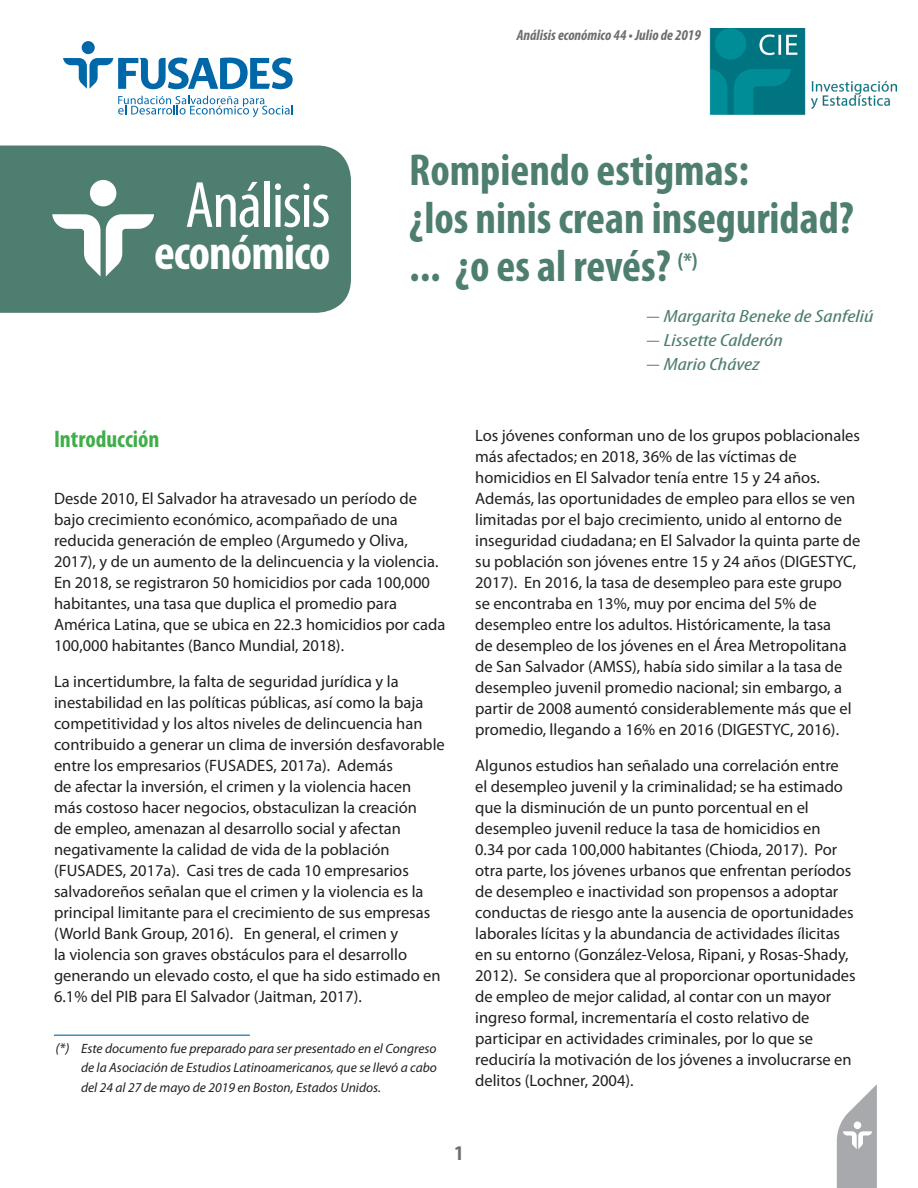
<style>
.page{position:relative;width:918px;height:1188px;background:#fff}
.page>*{position:absolute;margin:0;border:0;box-sizing:border-box;transform-origin:0 0}
.t1{font:condensed 66px "Myriad Pro";letter-spacing:-.02em;color:#fff}
.t2{font:700 condensed 49.5px "Myriad Pro";letter-spacing:-.02em;color:#fff}
.titulo_analisis{font:700 condensed 45px/48px "Myriad Pro";color:#4e7e6f}
.subtitulo{font:700 condensed 24px "Myriad Pro";color:#40ae49}
.t3{font:700 condensed 21px "Myriad Pro";color:#6c6d70}
.titulo_analisis-2{font:italic condensed 17.7px/24px "Myriad Pro";color:#4e7e6f;scale:1.35 1}
.t4{font:16.5px/21px "Myriad Pro";color:#231f20}
.t5{font:italic 700 condensed 15px "Myriad Pro";color:#6c6d70}
.Footnote_text{font:italic 13.5px/19.5px "Myriad Pro";color:#231f20;text-align:justify}
.s1{font-size:14.25px}
</style>
<div class="page">
<svg style="left:837px;top:1084px;width:40px;height:104px"></svg>
<div style="left:82px;top:41px;width:13px;height:13px;background:#0068a9;border-radius:50%"></div>
<svg style="left:63px;top:58px;width:230px;height:31px"></svg>
<svg style="left:118px;top:96px;width:175px;height:21px"></svg>
<div style="left:0;top:146px;width:351px;height:167px;background:#4e7e6f"></div>
<div style="left:90px;top:180px;width:26px;height:26px;background:#fff;border-radius:50%"></div>
<svg style="left:52px;top:214px;width:102px;height:63px"></svg>
<hr style="left:54px;top:1035px;width:196px;height:1px;background:#0068a9">
<img style="left:709px;top:29px;width:187px;height:86px">
<p class="t1" style="left:185px;top:165px;width:147px">Análisis</p>
<p class="t2" style="left:154px;top:221px;width:178px">económico</p>
<p class="t5" style="left:517px;top:26px;width:186px">Análisis económico 44 • Julio de 2019</p>
<p class="titulo_analisis" style="left:409px;top:145px;width:446px">Rompiendo estigmas:<br>¿los ninis crean inseguridad? ... ¿o es al revés? <sup>(*)</sup></p>
<p class="titulo_analisis-2" style="left:646px;top:304px;width:170px">− Margarita Beneke de Sanfeliú − Lissette Calderón<br>− Mario Chávez</p>
<p class="subtitulo" style="left:54px;top:424px;width:107px">Introducción</p>
<p class="t4" style="left:54px;top:487px;width:393px">Desde 2010, El Salvador ha atravesado un período de bajo crecimiento económico, acompañado de una reducida generación de empleo (Argumedo y Oliva, 2017), y de un aumento de la delincuencia y la violencia.<br>En 2018, se registraron 50 homicidios por cada 100,000 habitantes, una tasa que duplica el promedio para América Latina, que se ubica en 22.3 homicidios por cada 100,000 habitantes (Banco Mundial, 2018).</p>
<p class="t4" style="left:54px;top:670px;width:392px">La incertidumbre, la falta de seguridad jurídica y la inestabilidad en las políticas públicas, así como la baja competitividad y los altos niveles de delincuencia han contribuido a generar un clima de inversión desfavorable entre los empresarios (FUSADES, 2017a). Además<br>de afectar la inversión, el crimen y la violencia hacen<br>más costoso hacer negocios, obstaculizan la creación<br>de empleo, amenazan al desarrollo social y afectan negativamente la calidad de vida de la población (FUSADES, 2017a). Casi tres de cada 10 empresarios salvadoreños señalan que el crimen y la violencia es la principal limitante para el crecimiento de sus empresas (World Bank Group, 2016). En general, el crimen y<br>la violencia son graves obstáculos para el desarrollo generando un elevado costo, el que ha sido estimado en 6.1% del PIB para El Salvador (Jaitman, 2017).</p>
<p class="Footnote_text" style="left:81px;top:1038px;width:358px;text-indent:-26px"><span class="s1">(*)</span> Este documento fue preparado para ser presentado en el Congreso de la Asociación de Estudios Latinoamericanos, que se llevó a cabo del 24 al 27 de mayo de 2019 en Boston, Estados Unidos.</p>
<p class="t4" style="left:475px;top:425px;width:387px">Los jóvenes conforman uno de los grupos poblacionales más afectados; en 2018, 36% de las víctimas de homicidios en El Salvador tenía entre 15 y 24 años.<br>Además, las oportunidades de empleo para ellos se ven limitadas por el bajo crecimiento, unido al entorno de inseguridad ciudadana; en El Salvador la quinta parte de su población son jóvenes entre 15 y 24 años (DIGESTYC, 2017). En 2016, la tasa de desempleo para este grupo se encontraba en 13%, muy por encima del 5% de desempleo entre los adultos. Históricamente, la tasa<br>de desempleo de los jóvenes en el Área Metropolitana de San Salvador (AMSS), había sido similar a la tasa de desempleo juvenil promedio nacional; sin embargo, a partir de 2008 aumentó considerablemente más que el promedio, llegando a 16% en 2016 (DIGESTYC, 2016).</p>
<p class="t4" style="left:475px;top:755px;width:382px">Algunos estudios han señalado una correlación entre<br>el desempleo juvenil y la criminalidad; se ha estimado que la disminución de un punto porcentual en el desempleo juvenil reduce la tasa de homicidios en<br>0.34 por cada 100,000 habitantes (Chioda, 2017). Por otra parte, los jóvenes urbanos que enfrentan períodos de desempleo e inactividad son propensos a adoptar conductas de riesgo ante la ausencia de oportunidades laborales lícitas y la abundancia de actividades ílicitas en su entorno (González-Velosa, Ripani, y Rosas-Shady, 2012). Se considera que al proporcionar oportunidades de empleo de mejor calidad, al contar con un mayor ingreso formal, incrementaría el costo relativo de participar en actividades criminales, por lo que se reduciría la motivación de los jóvenes a involucrarse en delitos (Lochner, 2004).</p>
<p class="t3" style="left:455px;top:1140px;width:10px">1</p>
</div>
